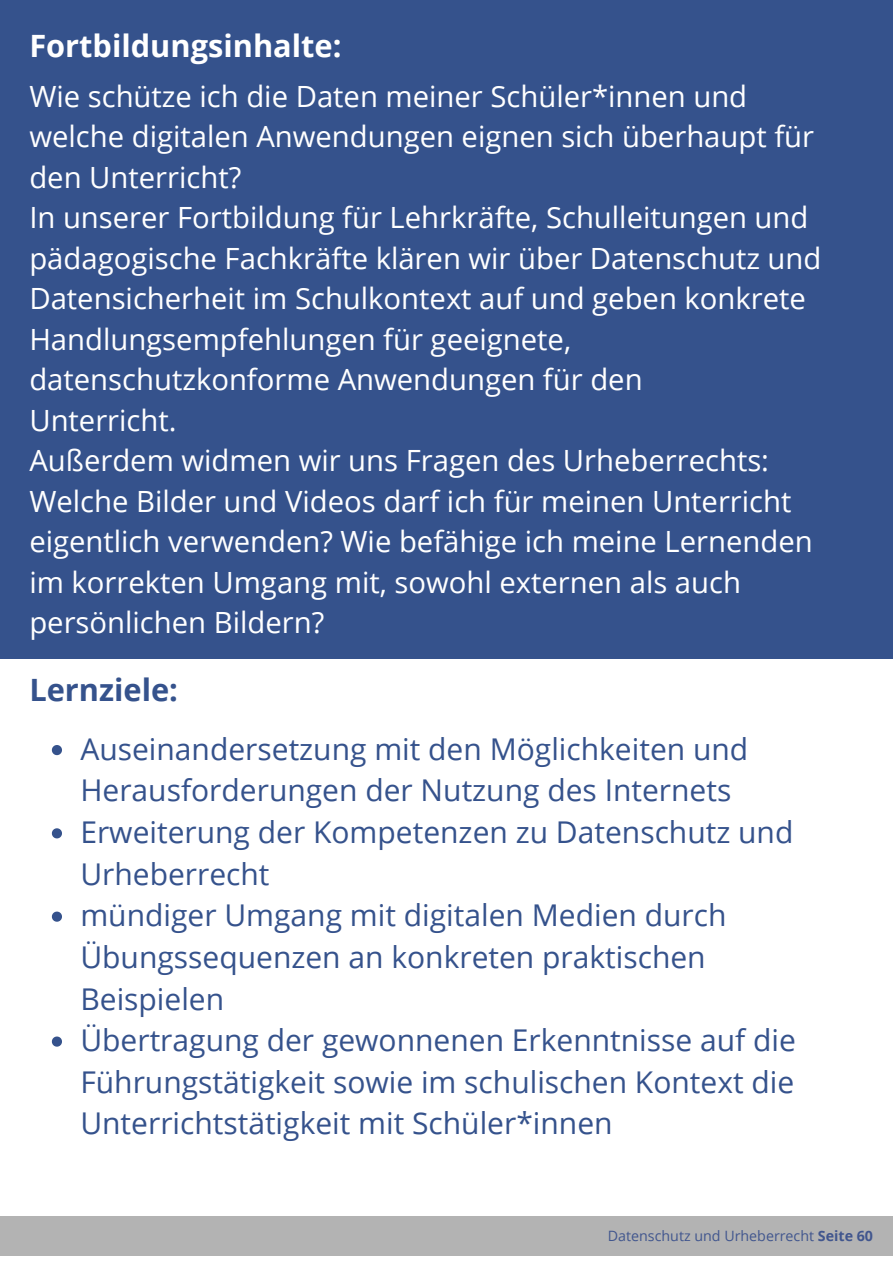
<style>
.page{position:relative;width:893px;height:1264px;background:#fff}
.page>*{position:absolute;margin:0;border:0;box-sizing:border-box;transform-origin:0 0}
.t1{font:700 30.75px "Open Sans";color:#fff}
.t2{font:700 30.75px "Open Sans";color:#35528c}
.t3{font:30px/41.7px "Open Sans";color:#35528c}
.t4{font:29.25px/40.5px "Open Sans";color:#fff}
.t5{font:14.25px "Open Sans";color:#41568e}
.s1{font-weight:700}
</style>
<div class="page">
<div style="left:0;top:0;width:892px;height:659px;background:#35528c"></div>
<svg style="left:52px;top:745px;width:10px;height:10px"></svg>
<svg style="left:52px;top:828px;width:10px;height:10px"></svg>
<svg style="left:52px;top:911px;width:10px;height:10px"></svg>
<svg style="left:52px;top:1036px;width:10px;height:10px"></svg>
<div style="left:0;top:1216px;width:892px;height:39px;background:#b3b3b3"></div>
<p class="t1" style="left:29px;top:24px;width:313px">Fortbildungsinhalte:</p>
<p class="t4" style="left:29px;top:75px;width:793px">Wie schütze ich die Daten meiner Schüler*innen und welche digitalen Anwendungen eignen sich überhaupt für den Unterricht?<br>In unserer Fortbildung für Lehrkräfte, Schulleitungen und pädagogische Fachkräfte klären wir über Datenschutz und Datensicherheit im Schulkontext auf und geben konkrete Handlungsempfehlungen für geeignete, datenschutzkonforme Anwendungen für den<br>Unterricht.<br>Außerdem widmen wir uns Fragen des Urheberrechts:<br>Welche Bilder und Videos darf ich für meinen Unterricht eigentlich verwenden? Wie befähige ich meine Lernenden im korrekten Umgang mit, sowohl externen als auch persönlichen Bildern?</p>
<p class="t2" style="left:29px;top:668px;width:150px">Lernziele:</p>
<p class="t3" style="left:80px;top:727px;width:717px">Auseinandersetzung mit den Möglichkeiten und Herausforderungen der Nutzung des Internets Erweiterung der Kompetenzen zu Datenschutz und Urheberrecht<br>mündiger Umgang mit digitalen Medien durch Übungssequenzen an konkreten praktischen Beispielen<br>Übertragung der gewonnenen Erkenntnisse auf die Führungstätigkeit sowie im schulischen Kontext die Unterrichtstätigkeit mit Schüler*innen</p>
<p class="t5" style="left:608px;top:1225px;width:267px">Datenschutz und Urheberrecht <span class="s1">Seite 60</span></p>
</div>
